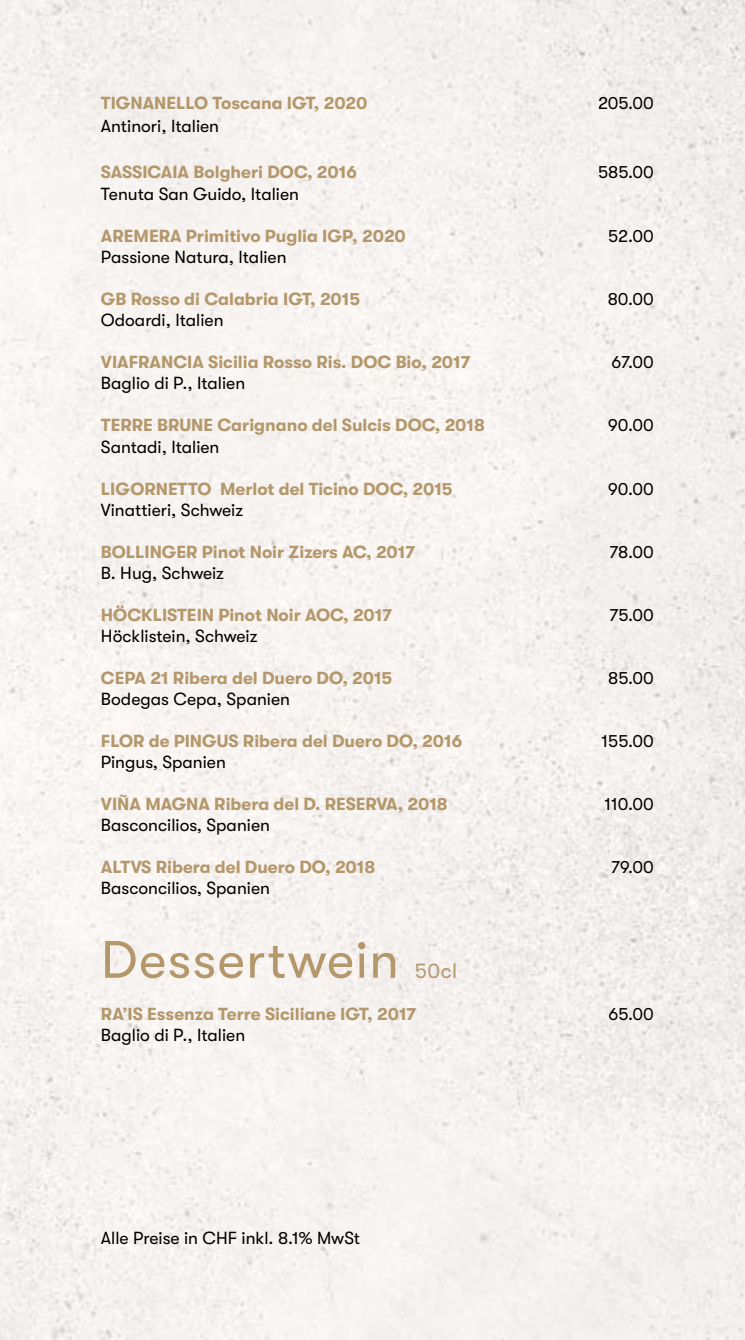
<style>
.page{position:relative;width:745px;height:1340px;background:#fff}
.page>*{position:absolute;margin:0;border:0;box-sizing:border-box;transform-origin:0 0}
.t1{font:52.5px "GT Walsheim";letter-spacing:.025em;color:#b4986c}
.t2{font:21px "GT Walsheim";color:#b4986c}
.t3{font:700 17.5px "GT Walsheim";color:#b4986c}
.t4{font:17.5px "GT Walsheim";color:#000}
</style>
<div class="page">
<div style="left:0;top:0;width:744px;height:1339px;background:#f6f2ef"></div>
<p class="t3" style="left:101px;top:93px;width:268px">TIGNANELLO Toscana IGT, 2020</p>
<p class="t4" style="left:597px;top:94px;width:57px">205.00</p>
<p class="t4" style="left:101px;top:116px;width:120px">Antinori, Italien</p>
<p class="t3" style="left:101px;top:162px;width:257px">SASSICAIA Bolgheri DOC, 2016</p>
<p class="t4" style="left:597px;top:162px;width:57px">585.00</p>
<p class="t4" style="left:101px;top:185px;width:199px">Tenuta San Guido, Italien</p>
<p class="t3" style="left:101px;top:226px;width:306px">AREMERA Primitivo Puglia IGP, 2020</p>
<p class="t4" style="left:607px;top:227px;width:47px">52.00</p>
<p class="t4" style="left:101px;top:248px;width:187px">Passione Natura, Italien</p>
<p class="t3" style="left:101px;top:289px;width:260px">GB Rosso di Calabria IGT, 2015</p>
<p class="t4" style="left:607px;top:290px;width:48px">80.00</p>
<p class="t4" style="left:101px;top:311px;width:124px">Odoardi, Italien</p>
<p class="t3" style="left:101px;top:352px;width:371px">VIAFRANCIA Sicilia Rosso Ris. DOC Bio, 2017</p>
<p class="t4" style="left:611px;top:353px;width:44px">67.00</p>
<p class="t4" style="left:101px;top:374px;width:146px">Baglio di P., Italien</p>
<p class="t3" style="left:101px;top:415px;width:385px">TERRE BRUNE Carignano del Sulcis DOC, 2018</p>
<p class="t4" style="left:607px;top:416px;width:47px">90.00</p>
<p class="t4" style="left:101px;top:437px;width:120px">Santadi, Italien</p>
<p class="t3" style="left:101px;top:478px;width:353px">LIGORNETTO Merlot del Ticino DOC, 2015</p>
<p class="t4" style="left:607px;top:479px;width:47px">90.00</p>
<p class="t4" style="left:101px;top:500px;width:143px">Vinattieri, Schweiz</p>
<p class="t3" style="left:101px;top:541px;width:316px">BOLLINGER Pinot Noir Zizers AC, 2017</p>
<p class="t4" style="left:609px;top:542px;width:46px">78.00</p>
<p class="t4" style="left:101px;top:563px;width:124px">B. Hug, Schweiz</p>
<p class="t3" style="left:101px;top:604px;width:293px">HÖCKLISTEIN Pinot Noir AOC, 2017</p>
<p class="t4" style="left:609px;top:605px;width:46px">75.00</p>
<p class="t4" style="left:101px;top:626px;width:158px">Höcklistein, Schweiz</p>
<p class="t3" style="left:101px;top:667px;width:293px">CEPA 21 Ribera del Duero DO, 2015</p>
<p class="t4" style="left:608px;top:668px;width:47px">85.00</p>
<p class="t4" style="left:101px;top:689px;width:190px">Bodegas Cepa, Spanien</p>
<p class="t3" style="left:101px;top:730px;width:362px">FLOR de PINGUS Ribera del Duero DO, 2016</p>
<p class="t4" style="left:601px;top:731px;width:54px">155.00</p>
<p class="t4" style="left:101px;top:752px;width:126px">Pingus, Spanien</p>
<p class="t3" style="left:101px;top:793px;width:348px">VIÑA MAGNA Ribera del D. RESERVA, 2018</p>
<p class="t4" style="left:604px;top:794px;width:51px">110.00</p>
<p class="t4" style="left:101px;top:815px;width:170px">Basconcilios, Spanien</p>
<p class="t3" style="left:101px;top:856px;width:275px">ALTVS Ribera del Duero DO, 2018</p>
<p class="t4" style="left:611px;top:857px;width:44px">79.00</p>
<p class="t4" style="left:101px;top:878px;width:170px">Basconcilios, Spanien</p>
<h1 class="t1" style="left:101px;top:930px;width:299px">Dessertwein</h1>
<p class="t2" style="left:414px;top:958px;width:44px">50cl</p>
<p class="t3" style="left:101px;top:1003px;width:317px">RA’IS Essenza Terre Siciliane IGT, 2017</p>
<p class="t4" style="left:608px;top:1004px;width:47px">65.00</p>
<p class="t4" style="left:101px;top:1025px;width:146px">Baglio di P., Italien</p>
<p class="t4" style="left:101px;top:1228px;width:260px">Alle Preise in CHF inkl. 8.1% MwSt</p>
</div>
